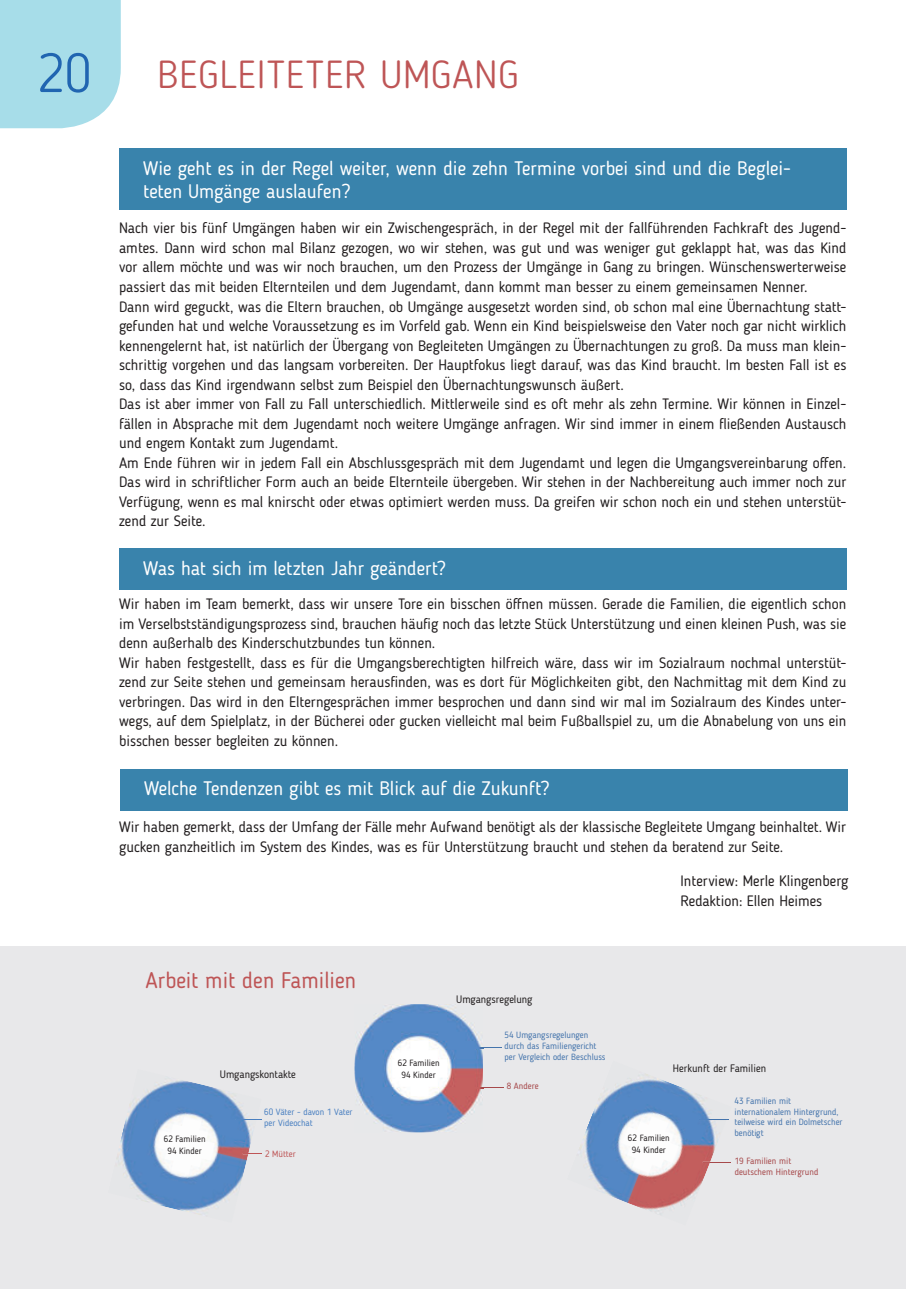
<style>
.page{position:relative;width:906px;height:1289px;background:#fff}
.page>*{position:absolute;margin:0;border:0;box-sizing:border-box;transform-origin:0 0}
.t1{font:300 39px "Blogger Sans";letter-spacing:.02em;color:#be5556}
.t2{font:22.5px "Blogger Sans";color:#be5556}
.t3{font:19.5px/22.5px "Blogger Sans";color:#fff}
.t4{font:15px/19.5px "Blogger Sans";color:#231f20}
.t5{font:10.8px "Blogger Sans";color:#231f20}
.t6{font:9px/10.8px "Blogger Sans";color:#4474ac}
.t7{font:9px/11.7px "Blogger Sans";color:#231f20;text-align:center}
.t8{font:9px/10.8px "Blogger Sans";color:#a6494b}
.t9{font:9px/10.8px "Blogger Sans";color:#4a80c1}
.t10{font:9px "Blogger Sans";color:#be5556}
.s1{font-size:54px;color:#2065b1}
</style>
<div class="page">
<div style="left:0;top:946px;width:906px;height:342px;background:#e8e8ea"></div>
<div style="left:0;top:0;width:121px;height:128px;background:#a7dde9"></div>
<img style="left:116px;top:1080px;width:146px;height:135px">
<svg style="left:236px;top:1118px;width:25px;height:1px"></svg>
<svg style="left:243px;top:1153px;width:18px;height:1px"></svg>
<img style="left:579px;top:1074px;width:152px;height:141px">
<svg style="left:699px;top:1119px;width:29px;height:1px"></svg>
<svg style="left:703px;top:1161px;width:27px;height:1px"></svg>
<hr style="left:462px;top:1087px;width:41px;height:1px;background:#a6494b">
<img style="left:354px;top:1004px;width:129px;height:128px">
<svg style="left:457px;top:1004px;width:26px;height:1px"></svg>
<svg style="left:462px;top:1087px;width:21px;height:1px"></svg>
<svg style="left:472px;top:1047px;width:29px;height:1px"></svg>
<div style="left:119px;top:148px;width:727px;height:62px;background:#3983ac"></div>
<div style="left:119px;top:548px;width:727px;height:42px;background:#3983ac"></div>
<div style="left:120px;top:768px;width:727px;height:42px;background:#3983ac"></div>
<h1 class="t1" style="left:37px;top:59px;width:483px"><span class="s1">20</span> BEGLEITETER UMGANG</h1>
<h3 class="t3" style="left:143px;top:158px;width:649px">Wie geht es in der Regel weiter, wenn die zehn Termine vorbei sind und die Beglei&shy;teten Umgänge auslaufen?</h3>
<p class="t4" style="left:119px;top:219px;width:729px">Nach vier bis fünf Umgängen haben wir ein Zwischengespräch, in der Regel mit der fallführenden Fachkraft des Jugend&shy;amtes. Dann wird schon mal Bilanz gezogen, wo wir stehen, was gut und was weniger gut geklappt hat, was das Kind vor allem möchte und was wir noch brauchen, um den Prozess der Umgänge in Gang zu bringen. Wünschenswerterweise passiert das mit beiden Elternteilen und dem Jugendamt, dann kommt man besser zu einem gemeinsamen Nenner.<br>Dann wird geguckt, was die Eltern brauchen, ob Umgänge ausgesetzt worden sind, ob schon mal eine Übernachtung statt&shy;gefunden hat und welche Voraussetzung es im Vorfeld gab. Wenn ein Kind beispielsweise den Vater noch gar nicht wirklich kennengelernt hat, ist natürlich der Übergang von Begleiteten Umgängen zu Übernachtungen zu groß. Da muss man klein&shy;schrittig vorgehen und das langsam vorbereiten. Der Hauptfokus liegt darauf, was das Kind braucht. Im besten Fall ist es so, dass das Kind irgendwann selbst zum Beispiel den Übernachtungswunsch äußert.<br>Das ist aber immer von Fall zu Fall unterschiedlich. Mittlerweile sind es oft mehr als zehn Termine. Wir können in Einzel&shy;fällen in Absprache mit dem Jugendamt noch weitere Umgänge anfragen. Wir sind immer in einem fließenden Austausch und engem Kontakt zum Jugendamt.<br>Am Ende führen wir in jedem Fall ein Abschlussgespräch mit dem Jugendamt und legen die Umgangsvereinbarung offen.<br>Das wird in schriftlicher Form auch an beide Elternteile übergeben. Wir stehen in der Nachbereitung auch immer noch zur Verfügung, wenn es mal knirscht oder etwas optimiert werden muss. Da greifen wir schon noch ein und stehen unterstüt&shy;zend zur Seite.</p>
<h3 class="t3" style="left:143px;top:558px;width:304px">Was hat sich im letzten Jahr geändert?</h3>
<p class="t4" style="left:119px;top:594px;width:729px">Wir haben im Team bemerkt, dass wir unsere Tore ein bisschen öffnen müssen. Gerade die Familien, die eigentlich schon im Verselbstständigungsprozess sind, brauchen häufig noch das letzte Stück Unterstützung und einen kleinen Push, was sie denn außerhalb des Kinderschutzbundes tun können.<br>Wir haben festgestellt, dass es für die Umgangsberechtigten hilfreich wäre, dass wir im Sozialraum nochmal unterstüt&shy;zend zur Seite stehen und gemeinsam herausfinden, was es dort für Möglichkeiten gibt, den Nachmittag mit dem Kind zu verbringen. Das wird in den Elterngesprächen immer besprochen und dann sind wir mal im Sozialraum des Kindes unter&shy;wegs, auf dem Spielplatz, in der Bücherei oder gucken vielleicht mal beim Fußballspiel zu, um die Abnabelung von uns ein bisschen besser begleiten zu können.</p>
<h3 class="t3" style="left:144px;top:778px;width:407px">Welche Tendenzen gibt es mit Blick auf die Zukunft?</h3>
<p class="t4" style="left:119px;top:818px;width:728px">Wir haben gemerkt, dass der Umfang der Fälle mehr Aufwand benötigt als der klassische Begleitete Umgang beinhaltet. Wir gucken ganzheitlich im System des Kindes, was es für Unterstützung braucht und stehen da beratend zur Seite.</p>
<h2 class="t2" style="left:145px;top:970px;width:212px">Arbeit mit den Familien</h2>
<p class="t7" style="left:164px;top:1133px;width:43px">62 Familien<br>94 Kinder</p>
<p class="t5" style="left:220px;top:1069px;width:78px">Umgangskontakte</p>
<p class="t9" style="left:264px;top:1106px;width:90px">60 Väter - davon 1 Vater per Videochat</p>
<p class="t10" style="left:265px;top:1149px;width:32px">2 Mütter</p>
<p class="t4" style="left:680px;top:872px;width:170px">Interview: Merle Klingenberg<br>Redaktion: Ellen Heimes</p>
<p class="t7" style="left:398px;top:1057px;width:43px">62 Familien<br>94 Kinder</p>
<p class="t5" style="left:456px;top:993px;width:78px">Umgangsregelung</p>
<p class="t6" style="left:504px;top:1030px;width:103px">54 Umgangsregelungen durch das Familiengericht per Vergleich oder Beschluss</p>
<p class="t8" style="left:507px;top:1081px;width:33px">8 Andere</p>
<p class="t5" style="left:673px;top:1062px;width:95px">Herkunft der Familien</p>
<p class="t6" style="left:734px;top:1095px;width:110px">43 Familien mit internationalem Hintergrund, teilweise wird ein Dolmetscher benötigt</p>
<p class="t8" style="left:734px;top:1155px;width:85px">19 Familien mit deutschem Hintergrund</p>
<p class="t7" style="left:628px;top:1132px;width:43px">62 Familien<br>94 Kinder</p>
</div>
